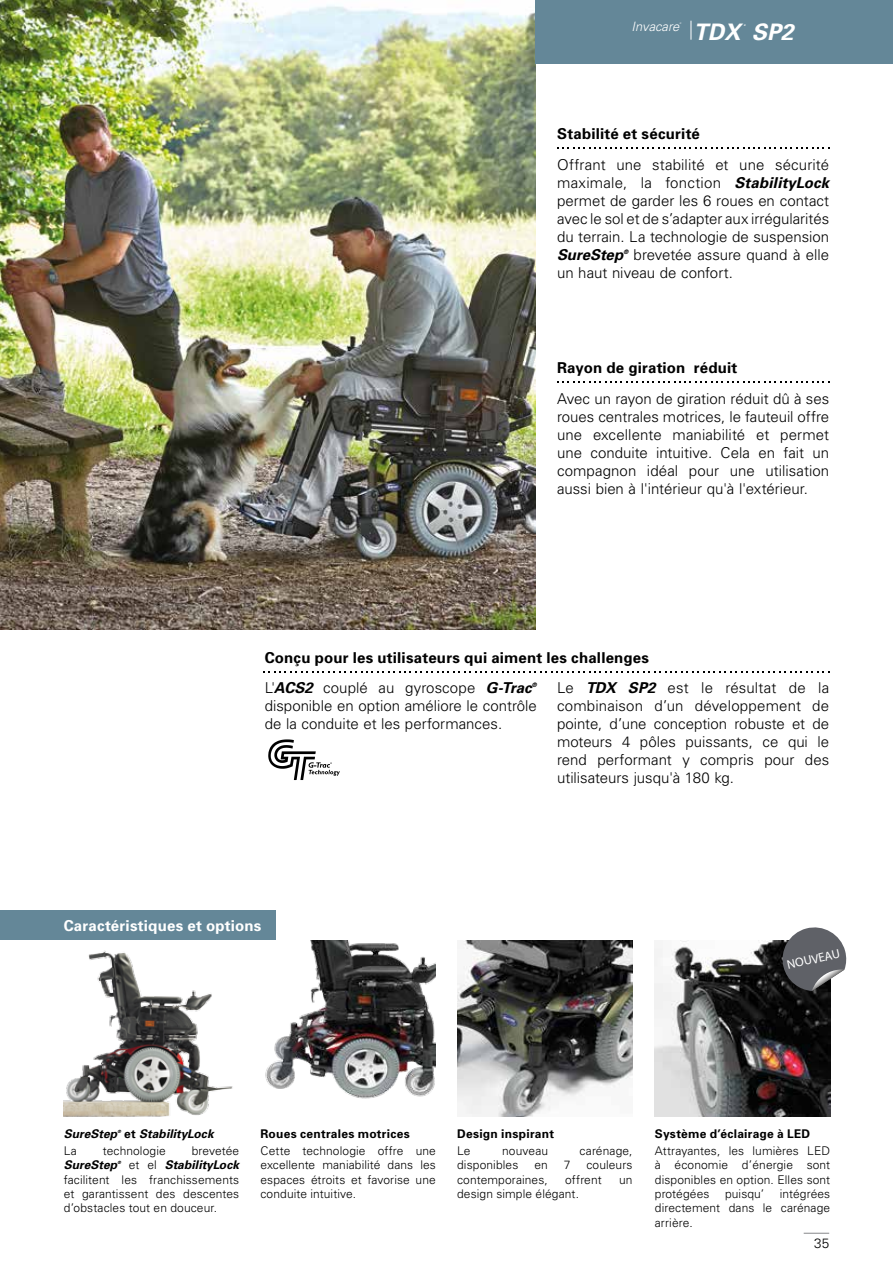
<style>
.page{position:relative;width:893px;height:1263px;background:#fff}
.page>*{position:absolute;margin:0;border:0;box-sizing:border-box;transform-origin:0 0}
.t1{font:italic 700 22.8px "Univers";color:#fff}
.t2{font:300 15px/18px "Univers";color:#000;text-align:justify}
.t3{font:700 15px "Univers";letter-spacing:.015em;color:#000}
.t4{font:700 15px "Univers";letter-spacing:.015em;color:#fff}
.t5{font:italic 700 15px "Univers";letter-spacing:-.005em;color:#000}
.t6{font:300 13.5px "Univers";color:#000}
.t7{font:italic 300 12.9px "Univers";color:#fff}
.t8{font:12.6px "Myriad Pro";color:#fff}
.t9{font:300 12px/14.4px "Univers";letter-spacing:.01em;color:#000;text-align:justify}
.t10{font:700 12px "Univers";letter-spacing:.02em;color:#000}
.t11{font:italic 700 12px "Univers";color:#000}
.t12{font:italic 700 6.15px "Univers";color:#000}
.t13{font:italic 700 4.35px "Univers";color:#000}
.t14{font:italic 300 2.25px "Univers";color:#fff}
.t15{font:italic 700 2.25px "Univers";color:#fff}
.s1{font-weight:700;font-style:italic}
.s2{font-style:normal}
</style>
<div class="page">
<div style="left:0;top:910px;width:276px;height:30px;background:#648798"></div>
<img style="left:0;top:0;width:536px;height:629px">
<img style="left:64px;top:950px;width:169px;height:166px">
<img style="left:265px;top:941px;width:171px;height:158px">
<img style="left:457px;top:941px;width:175px;height:175px">
<svg style="left:268px;top:739px;width:72px;height:41px"></svg>
<svg style="left:557px;top:147px;width:272px;height:2px"></svg>
<svg style="left:557px;top:381px;width:272px;height:2px"></svg>
<svg style="left:263px;top:671px;width:566px;height:1px"></svg>
<img style="left:655px;top:941px;width:175px;height:175px">
<div style="left:536px;top:0;width:357px;height:64px;background:#648798"></div>
<svg style="left:691px;top:21px;width:1px;height:19px"></svg>
<svg style="left:779px;top:927px;width:68px;height:64px"></svg>
<svg style="left:804px;top:1233px;width:25px;height:1px"></svg>
<p class="t7" style="left:631px;top:18px;width:49px">Invacare</p>
<p class="t14" style="left:679px;top:22px;width:3px">®</p>
<h1 class="t1" style="left:694px;top:18px;width:48px">TDX</h1>
<p class="t15" style="left:744px;top:24px;width:3px">®</p>
<h1 class="t1" style="left:752px;top:18px;width:43px">SP2</h1>
<p class="t3" style="left:557px;top:125px;width:144px">Stabilité et sécurité</p>
<p class="t2" style="left:557px;top:156px;width:274px">Offrant une stabilité et une sécurité maximale, la fonction <span class="s1">StabilityLock </span>permet de garder les 6 roues en contact avec le sol et de s’adapter aux irrégularités du terrain. La technologie de suspension</p>
<p class="t5" style="left:557px;top:246px;width:68px">SureStep</p>
<p class="t12" style="left:623px;top:248px;width:6px">®</p>
<p class="t2" style="left:557px;top:246px;width:274px;text-indent:77px">brevetée assure quand à elle un haut niveau de confort.</p>
<p class="t3" style="left:557px;top:359px;width:182px">Rayon de giration réduit</p>
<p class="t2" style="left:557px;top:390px;width:274px">Avec un rayon de giration réduit dû à ses roues centrales motrices, le fauteuil offre une excellente maniabilité et permet une conduite intuitive. Cela en fait un compagnon idéal pour une utilisation aussi bien à l'intérieur qu'à l'extérieur.</p>
<p class="t3" style="left:265px;top:648px;width:386px">Conçu pour les utilisateurs qui aiment les challenges</p>
<p class="t2" style="left:265px;top:679px;width:268px">L'<span class="s1">ACS2</span> couplé au gyroscope <span class="s1">G-Trac</span></p>
<p class="t12" style="left:532px;top:681px;width:6px">®</p>
<p class="t2" style="left:265px;top:697px;width:274px">disponible en option améliore le contrôle de la conduite et les performances.</p>
<p class="t2" style="left:557px;top:679px;width:274px">Le <span class="s1">TDX SP2</span> est le résultat de la combinaison d’un développement de pointe, d’une conception robuste et de moteurs 4 pôles puissants, ce qui le rend performant y compris pour des utilisateurs jusqu'à 180 kg.</p>
<p class="t4" style="left:64px;top:916px;width:199px">Caractéristiques et options</p>
<p class="t8" style="left:785px;top:957px;width:55px;rotate:-13deg">NOUVEAU</p>
<p class="t11" style="left:64px;top:1127px;width:55px">SureStep</p>
<p class="t13" style="left:117px;top:1128px;width:5px">®</p>
<p class="t11" style="left:124px;top:1127px;width:91px"><span class="s2">et</span> StabilityLock</p>
<p class="t9" style="left:64px;top:1143px;width:15px">La</p>
<p class="t9" style="left:103px;top:1143px;width:65px">technologie</p>
<p class="t9" style="left:192px;top:1143px;width:49px">brevetée</p>
<p class="t11" style="left:64px;top:1157px;width:55px">SureStep</p>
<p class="t13" style="left:117px;top:1159px;width:5px">®</p>
<p class="t9" style="left:64px;top:1158px;width:177px;text-indent:65px">et el <span class="s1">StabilityLock </span>facilitent les franchissements et garantissent des descentes d’obstacles tout en douceur.</p>
<p class="t10" style="left:260px;top:1127px;width:151px">Roues centrales motrices</p>
<p class="t9" style="left:260px;top:1143px;width:177px">Cette technologie offre une excellente maniabilité dans les espaces étroits et favorise une conduite intuitive.</p>
<p class="t10" style="left:457px;top:1127px;width:98px">Design inspirant</p>
<p class="t9" style="left:457px;top:1143px;width:15px">Le</p>
<p class="t9" style="left:502px;top:1143px;width:47px">nouveau</p>
<p class="t9" style="left:580px;top:1143px;width:54px">carénage,</p>
<p class="t9" style="left:457px;top:1158px;width:63px">disponibles</p>
<p class="t9" style="left:534px;top:1158px;width:15px">en</p>
<p class="t9" style="left:564px;top:1158px;width:8px">7</p>
<p class="t9" style="left:586px;top:1158px;width:48px">couleurs</p>
<p class="t9" style="left:457px;top:1172px;width:92px">contemporaines,</p>
<p class="t9" style="left:565px;top:1172px;width:38px">offrent</p>
<p class="t9" style="left:619px;top:1172px;width:15px">un</p>
<p class="t9" style="left:457px;top:1186px;width:123px">design simple élégant.</p>
<p class="t10" style="left:655px;top:1127px;width:157px">Système d’éclairage à LED</p>
<p class="t9" style="left:655px;top:1143px;width:177px">Attrayantes, les lumières LED à économie d’énergie sont disponibles en option. Elles sont protégées</p>
<p class="t9" style="left:655px;top:1186px;width:177px;text-indent:125px">intégrées directement dans le carénage arrière.</p>
<p class="t9" style="left:725px;top:1186px;width:41px">puisqu’</p>
<p class="t6" style="left:814px;top:1235px;width:17px">35</p>
</div>
